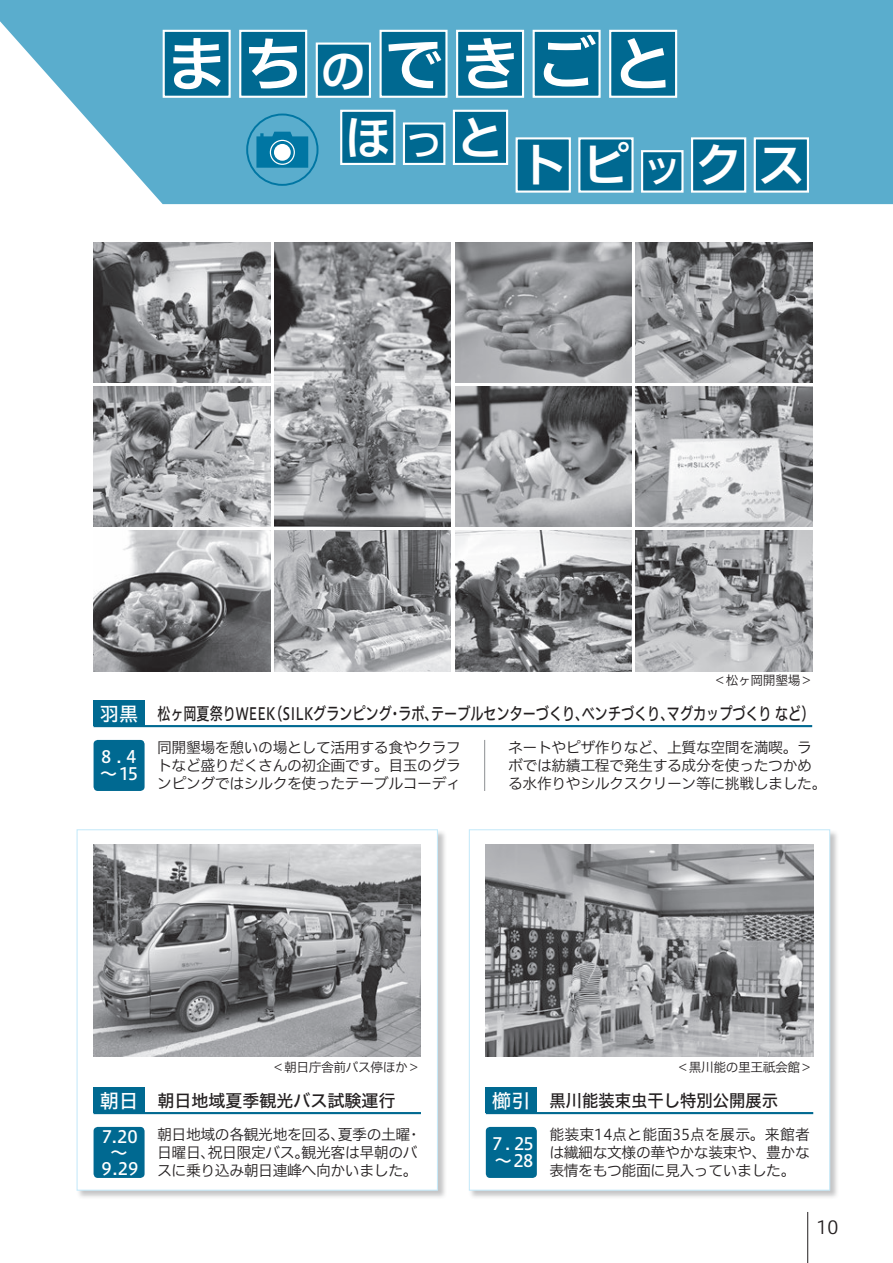
<style>
.page{position:relative;width:893px;height:1263px;background:#fff}
.page>*{position:absolute;margin:0;border:0;box-sizing:border-box;transform-origin:0 0}
.t1{font:58.5px "Hiragino UD Sans F Std N W6";letter-spacing:.31em;color:#fff}
.t2{font:45.75px "Hiragino UD Sans F Std N W6";color:#fff}
.t3{font:18px "Hiragino UD Sans F Std N W3";color:#231f20}
.t4{font:16.95px "Hiragino UD Sans F Std W5";color:#231f20;scale:.77 1}
.t5{font:16.95px/17px "Hiragino UD Sans F Std W5";letter-spacing:-.045em;color:#fff;text-align:center}
.t6{font:16.95px "Hiragino UD Sans F Std W5";color:#231f20}
.t7{font:16.95px "Hiragino UD Sans F Std W5";color:#231f20;scale:.96 1}
.t8{font:14.85px/18px "Hiragino UD Sans F Std N W3";letter-spacing:-.03em;color:#231f20;text-align:justify}
.t9{font:12.75px "Hiragino UD Sans F Std N W3";letter-spacing:-.035em;color:#231f20}
.s1{font-size:45.75px}
.s2{font-size:31.95px}
.s3{font-size:19.2px;color:#fff}
</style>
<div class="page">
<hr style="left:807px;top:1212px;width:1px;height:51px;background:#231f20">
<svg style="left:0;top:0;width:893px;height:204px;background:#6db6d2"></svg>
<div style="left:164px;top:31px;width:66px;height:66px;background:#006991"></div>
<div style="left:163px;top:30px;width:68px;height:68px;border:2px solid #fff"></div>
<div style="left:381px;top:31px;width:65px;height:66px;background:#006991"></div>
<div style="left:379px;top:30px;width:69px;height:68px;border:2px solid #fff"></div>
<div style="left:240px;top:31px;width:66px;height:66px;background:#006991"></div>
<div style="left:239px;top:30px;width:68px;height:68px;border:2px solid #fff"></div>
<div style="left:457px;top:31px;width:66px;height:66px;background:#006991"></div>
<div style="left:456px;top:30px;width:68px;height:68px;border:2px solid #fff"></div>
<div style="left:534px;top:31px;width:66px;height:66px;background:#006991"></div>
<div style="left:533px;top:30px;width:68px;height:68px;border:2px solid #fff"></div>
<div style="left:610px;top:31px;width:66px;height:66px;background:#006991"></div>
<div style="left:609px;top:30px;width:68px;height:68px;border:2px solid #fff"></div>
<div style="left:317px;top:44px;width:53px;height:53px;background:#006991"></div>
<div style="left:316px;top:43px;width:55px;height:55px;border:2px solid #fff"></div>
<div style="left:404px;top:124px;width:40px;height:40px;background:#006991"></div>
<div style="left:403px;top:122px;width:42px;height:43px;border:2px solid #fff"></div>
<div style="left:341px;top:111px;width:53px;height:53px;background:#006991"></div>
<div style="left:340px;top:110px;width:55px;height:55px;border:2px solid #fff"></div>
<div style="left:517px;top:138px;width:53px;height:54px;background:#006991"></div>
<div style="left:516px;top:137px;width:55px;height:56px;border:2px solid #fff"></div>
<div style="left:579px;top:138px;width:53px;height:54px;background:#006991"></div>
<div style="left:578px;top:137px;width:56px;height:56px;border:2px solid #fff"></div>
<div style="left:642px;top:151px;width:40px;height:41px;background:#006991"></div>
<div style="left:641px;top:150px;width:43px;height:43px;border:2px solid #fff"></div>
<div style="left:692px;top:138px;width:53px;height:54px;background:#006991"></div>
<div style="left:691px;top:137px;width:55px;height:56px;border:2px solid #fff"></div>
<div style="left:755px;top:138px;width:53px;height:54px;background:#006991"></div>
<div style="left:754px;top:137px;width:55px;height:56px;border:2px solid #fff"></div>
<div style="left:454px;top:111px;width:53px;height:53px;background:#006991"></div>
<div style="left:453px;top:110px;width:55px;height:55px;border:2px solid #fff"></div>
<div style="left:246px;top:114px;width:72px;height:72px;border:2px solid #0076a3;border-radius:50%"></div>
<svg style="left:256px;top:132px;width:52px;height:36px;background:#1783ac"></svg>
<div style="left:274px;top:144px;width:17px;height:17px;background:#fff;border-radius:50%"></div>
<div style="left:94px;top:701px;width:51px;height:25px;background:#006991"></div>
<hr style="left:94px;top:725px;width:718px;height:2px;background:#006991">
<div style="left:94px;top:740px;width:51px;height:51px;background:#006991;border-radius:4px"></div>
<hr style="left:484px;top:740px;width:1px;height:51px;background:#939598">
<div style="left:76px;top:829px;width:371px;height:370px;background:#6c6d70;opacity:.4"></div>
<div style="left:77px;top:829px;width:361px;height:362px;background:#fff;border:1px solid #c6eafa"></div>
<img style="left:94px;top:844px;width:327px;height:213px">
<div style="left:94px;top:1087px;width:51px;height:26px;background:#006991"></div>
<hr style="left:94px;top:1112px;width:327px;height:2px;background:#006991">
<div style="left:94px;top:1127px;width:51px;height:51px;background:#006991;border-radius:4px"></div>
<div style="left:469px;top:829px;width:370px;height:370px;background:#6c6d70;opacity:.4"></div>
<div style="left:469px;top:829px;width:361px;height:362px;background:#fff;border:1px solid #c6eafa"></div>
<img style="left:486px;top:844px;width:327px;height:213px">
<div style="left:486px;top:1087px;width:51px;height:26px;background:#006991"></div>
<hr style="left:486px;top:1112px;width:327px;height:2px;background:#006991">
<div style="left:486px;top:1127px;width:51px;height:51px;background:#006991;border-radius:4px"></div>
<img style="left:636px;top:531px;width:176px;height:140px">
<img style="left:94px;top:387px;width:176px;height:139px">
<img style="left:274px;top:531px;width:177px;height:140px">
<img style="left:274px;top:242px;width:177px;height:284px">
<img style="left:94px;top:242px;width:176px;height:140px">
<img style="left:94px;top:531px;width:176px;height:140px">
<img style="left:455px;top:531px;width:176px;height:140px">
<img style="left:455px;top:387px;width:176px;height:139px">
<img style="left:455px;top:242px;width:176px;height:140px">
<img style="left:636px;top:242px;width:176px;height:140px">
<img style="left:636px;top:387px;width:176px;height:139px">
<h1 class="t1" style="left:167px;top:19px;width:506px">まち<span class="s1">の</span>できごと</h1>
<h2 class="t2" style="left:345px;top:102px;width:160px">ほ<span class="s2">つ</span>と</h2>
<h2 class="t2" style="left:520px;top:130px;width:285px">トピ<span class="s2">ツ</span>クス</h2>
<p class="t9" style="left:714px;top:671px;width:101px">＜松ヶ岡開墾場＞</p>
<p class="t4" style="left:100px;top:700px;width:929px"><span class="s3">羽黒</span> 松ヶ岡夏祭りWEEK（SILKグランピング・ラボ、テーブルセンターづくり、ベンチづくり、マグカップづくり など）</p>
<p class="t5" style="left:98px;top:748px;width:44px;text-align:left">８.４～15</p>
<p class="t8" style="left:508px;top:738px;width:320px;text-align:left">ネートやピザ作りなど、上質な空間を満喫。ラボでは紡績工程で発生する成分を使ったつかめる水作りやシルクスクリーン等に挑戦しました。</p>
<p class="t8" style="left:157px;top:738px;width:305px">同開墾場を憩いの場として活用する食やクラフトなど盛りだくさんの初企画です。目玉のグランピングではシルクを使ったテーブルコーディ</p>
<p class="t9" style="left:272px;top:1058px;width:150px">＜朝日庁舎前バス停ほか＞</p>
<p class="t6" style="left:100px;top:1087px;width:297px"><span class="s3">朝日</span> 朝日地域夏季観光バス試験運行</p>
<p class="t8" style="left:157px;top:1124px;width:266px;text-align:left">朝日地域の各観光地を回る、夏季の土曜・日曜日、祝日限定バス。観光客は早朝のバスに乗り込み朝日連峰へ向かいました。</p>
<p class="t5" style="left:98px;top:1128px;width:42px;line-height:15.9px">７.20～<br>９.29</p>
<p class="t9" style="left:676px;top:1058px;width:138px">＜黒川能の里王祇会館＞</p>
<p class="t7" style="left:492px;top:1087px;width:299px"><span class="s3">櫛引</span> 黒川能装束虫干し特別公開展示</p>
<p class="t8" style="left:549px;top:1124px;width:262px">能装束14点と能面35点を展示。来館者は繊細な文様の華やかな装束や、豊かな表情をもつ能面に見入っていました。</p>
<p class="t5" style="left:489px;top:1134px;width:47px">７. 25～28</p>
<p class="t3" style="left:816px;top:1213px;width:23px">10</p>
</div>
